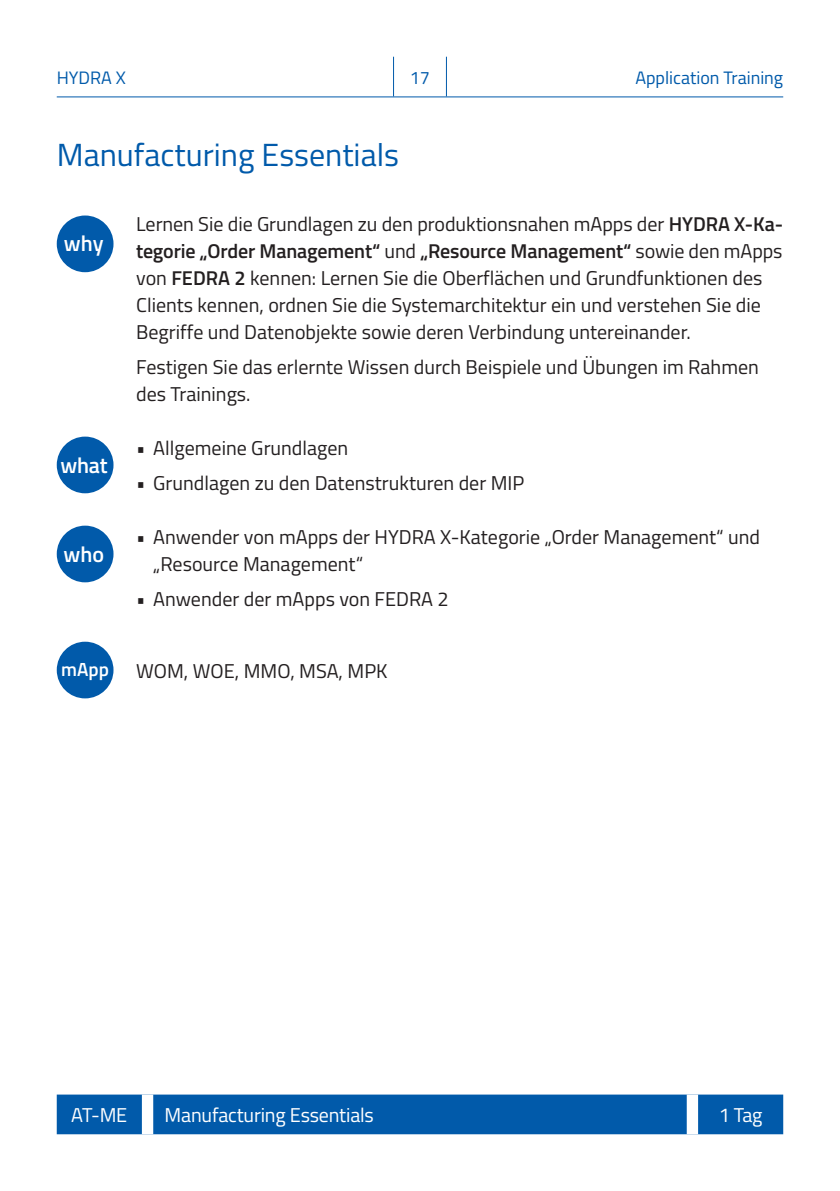
<style>
.page{position:relative;width:840px;height:1191px;background:#fff}
.page>*{position:absolute;margin:0;border:0;box-sizing:border-box;transform-origin:0 0}
.t1{font:32px "Titillium";color:#015aaa}
.t2{font:600 22px "Titillium";letter-spacing:-.005em;color:#fff}
.t3{font:20px/27px "Titillium";color:#231f20}
.t4{font:20px "Titillium";letter-spacing:-.01em;color:#fff}
.t5{font:600 19px "Titillium";color:#fff}
.t6{font:18px "Titillium";color:#015aaa}
.s1{font-weight:600}
</style>
<div class="page">
<hr style="left:57px;top:96px;width:725px;height:1px;background:#015aaa">
<hr style="left:393px;top:57px;width:1px;height:39px;background:#015aaa">
<hr style="left:445px;top:57px;width:1px;height:39px;background:#015aaa">
<div style="left:57px;top:1094px;width:725px;height:40px;background:#015aaa"></div>
<div style="left:142px;top:1094px;width:11px;height:40px;background:#fff"></div>
<div style="left:686px;top:1094px;width:11px;height:40px;background:#fff"></div>
<div style="left:57px;top:215px;width:56px;height:57px;background:#015aaa;border-radius:50%"></div>
<div style="left:57px;top:436px;width:56px;height:57px;background:#015aaa;border-radius:50%"></div>
<div style="left:57px;top:525px;width:56px;height:57px;background:#015aaa;border-radius:50%"></div>
<div style="left:57px;top:641px;width:56px;height:57px;background:#015aaa;border-radius:50%"></div>
<p class="t6" style="left:57px;top:65px;width:71px">HYDRA X</p>
<p class="t6" style="left:409px;top:65px;width:22px">17</p>
<p class="t6" style="left:635px;top:65px;width:149px">Application Training</p>
<p class="t1" style="left:57px;top:131px;width:343px">Manufacturing Essentials</p>
<p class="t2" style="left:64px;top:227px;width:41px">why</p>
<p class="t2" style="left:60px;top:448px;width:49px">what</p>
<p class="t2" style="left:63px;top:537px;width:42px">who</p>
<p class="t3" style="left:136px;top:209px;width:648px">Lernen Sie die Grundlagen zu den produktionsnahen mApps der <span class="s1">HYDRA X-Ka&shy;tegorie „Order Management“</span> und <span class="s1">„Resource Management“</span> sowie den mApps von <span class="s1">FEDRA 2</span> kennen: Lernen Sie die Oberflächen und Grundfunktionen des Clients kennen, ordnen Sie die Systemarchitektur ein und verstehen Sie die Begriffe und Datenobjekte sowie deren Verbindung untereinander.</p>
<p class="t3" style="left:136px;top:352px;width:624px">Festigen Sie das erlernte Wissen durch Beispiele und Übungen im Rahmen des Trainings.</p>
<p class="t3" style="left:136px;top:433px;width:213px">• Allgemeine Grundlagen</p>
<p class="t3" style="left:136px;top:468px;width:389px">• Grundlagen zu den Datenstrukturen der MIP</p>
<p class="t3" style="left:153px;top:522px;width:608px;text-indent:-17px">• Anwender von mApps der HYDRA X-Kategorie „Order Management“ und „Resource Management“</p>
<p class="t3" style="left:136px;top:584px;width:314px">• Anwender der mApps von FEDRA 2</p>
<p class="t5" style="left:61px;top:655px;width:49px">mApp</p>
<p class="t3" style="left:136px;top:656px;width:253px">WOM, WOE, MMO, MSA, MPK</p>
<p class="t4" style="left:71px;top:1100px;width:58px">AT-ME</p>
<p class="t4" style="left:164px;top:1100px;width:211px">Manufacturing Essentials</p>
<p class="t4" style="left:718px;top:1100px;width:45px">1 Tag</p>
</div>
